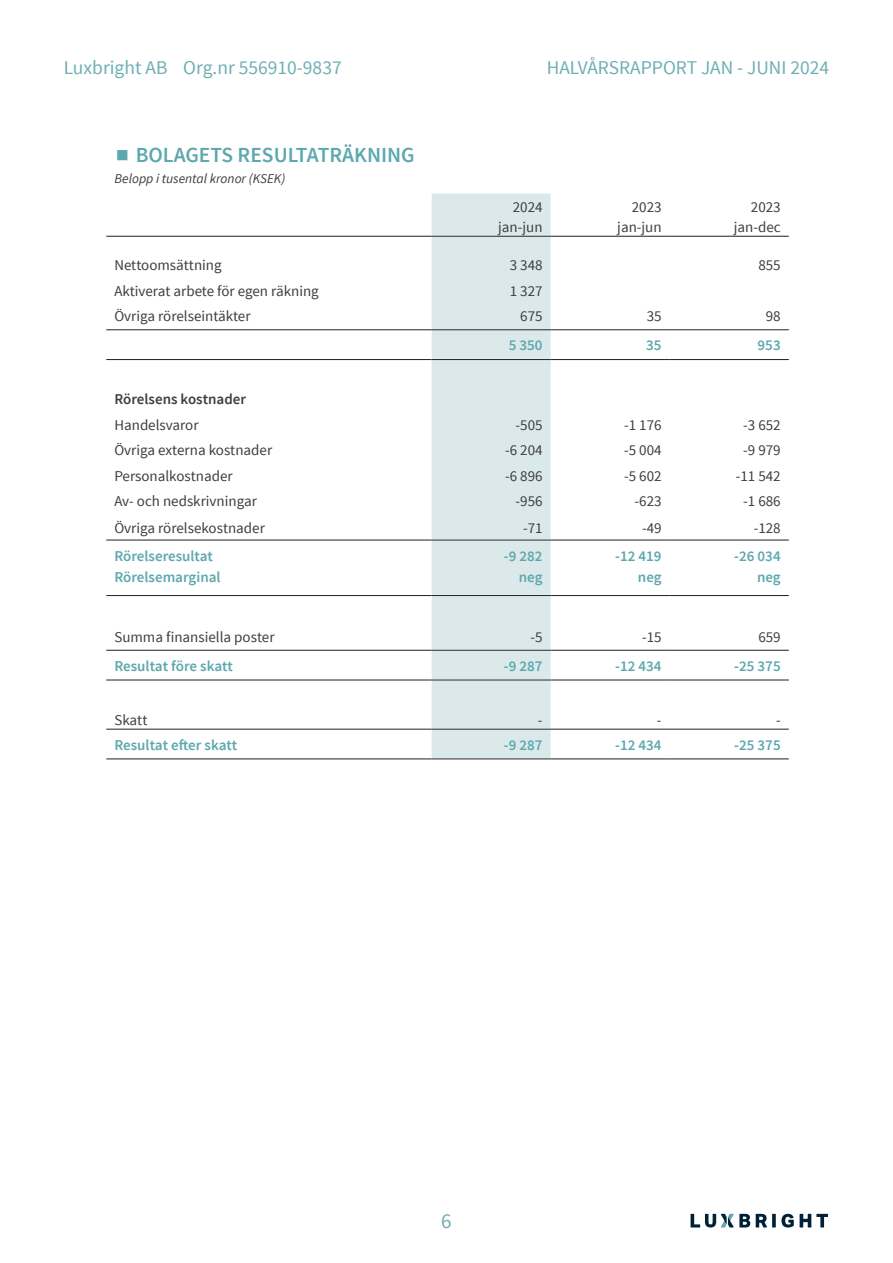
<style>
.page{position:relative;width:893px;height:1263px;background:#fff}
.page>*{position:absolute;margin:0;border:0;box-sizing:border-box;transform-origin:0 0}
.t1{font:600 21.45px "Source Sans Pro";color:#5da8ae}
.t2{font:21px "Source Sans Pro";color:#6eafb5}
.t3{font:19.5px "Source Sans Pro";color:#6eafb5}
.Brödtext_tabell{font:15px/19.5px "Source Sans Pro";color:#3e3e3f;text-align:right}
.Siffror_tabell{font:15px "Source Sans Pro";color:#3e3e3f}
.siffror_tabell_blå{font:600 15px/21px "Source Sans Pro";color:#5da8ae;text-align:right}
.Brödtext_tabell_blå{font:600 15px/21px "Source Sans Pro";color:#5da8ae}
.Brödtext_tabell_semibold{font:15px "Source Sans Pro";color:#3e3e3f}
.Brödtext_tabell_semibold-2{font:600 15px "Source Sans Pro";color:#3e3e3f}
.Brödtext{font:italic 13.5px "Source Sans Pro";color:#3e3e3f}
.s1{font-family:"Georgia Pro";font-weight:300;font-stretch:condensed;font-size:45px}
</style>
<div class="page">
<svg style="left:756px;top:1214px;width:11px;height:13px"></svg>
<svg style="left:772px;top:1214px;width:4px;height:13px"></svg>
<svg style="left:781px;top:1214px;width:13px;height:13px"></svg>
<svg style="left:800px;top:1214px;width:28px;height:13px"></svg>
<svg style="left:691px;top:1214px;width:59px;height:13px"></svg>
<svg style="left:106px;top:194px;width:683px;height:564px"></svg>
<div style="left:432px;top:193px;width:119px;height:565px;background:#dbe9ea"></div>
<hr style="left:106px;top:539px;width:326px;height:1px;background:#fff">
<hr style="left:432px;top:539px;width:119px;height:1px;background:#fff">
<hr style="left:551px;top:539px;width:119px;height:1px;background:#fff">
<hr style="left:670px;top:539px;width:119px;height:1px;background:#fff">
<hr style="left:106px;top:679px;width:326px;height:1px;background:#fff">
<hr style="left:432px;top:679px;width:119px;height:1px;background:#fff">
<hr style="left:551px;top:679px;width:119px;height:1px;background:#fff">
<hr style="left:670px;top:679px;width:119px;height:1px;background:#fff">
<hr style="left:106px;top:728px;width:326px;height:1px;background:#fff">
<hr style="left:432px;top:728px;width:119px;height:1px;background:#fff">
<hr style="left:551px;top:728px;width:119px;height:1px;background:#fff">
<hr style="left:670px;top:728px;width:119px;height:1px;background:#fff">
<hr style="left:432px;top:236px;width:119px;height:1px;background:#231f20">
<hr style="left:551px;top:236px;width:119px;height:1px;background:#231f20">
<hr style="left:670px;top:236px;width:119px;height:1px;background:#231f20">
<hr style="left:106px;top:595px;width:326px;height:1px;background:#231f20">
<hr style="left:432px;top:595px;width:119px;height:1px;background:#231f20">
<hr style="left:551px;top:595px;width:119px;height:1px;background:#231f20">
<hr style="left:670px;top:595px;width:119px;height:1px;background:#231f20">
<hr style="left:106px;top:540px;width:326px;height:1px;background:#231f20">
<hr style="left:432px;top:540px;width:119px;height:1px;background:#231f20">
<hr style="left:551px;top:540px;width:119px;height:1px;background:#231f20">
<hr style="left:670px;top:540px;width:119px;height:1px;background:#231f20">
<hr style="left:106px;top:329px;width:326px;height:1px;background:#231f20">
<hr style="left:432px;top:329px;width:119px;height:1px;background:#231f20">
<hr style="left:551px;top:329px;width:119px;height:1px;background:#231f20">
<hr style="left:670px;top:329px;width:119px;height:1px;background:#231f20">
<hr style="left:106px;top:359px;width:326px;height:1px;background:#231f20">
<hr style="left:432px;top:359px;width:119px;height:1px;background:#231f20">
<hr style="left:551px;top:359px;width:119px;height:1px;background:#231f20">
<hr style="left:670px;top:359px;width:119px;height:1px;background:#231f20">
<hr style="left:106px;top:650px;width:326px;height:1px;background:#231f20">
<hr style="left:432px;top:650px;width:119px;height:1px;background:#231f20">
<hr style="left:551px;top:650px;width:119px;height:1px;background:#231f20">
<hr style="left:670px;top:650px;width:119px;height:1px;background:#231f20">
<hr style="left:106px;top:680px;width:326px;height:1px;background:#231f20">
<hr style="left:432px;top:680px;width:119px;height:1px;background:#231f20">
<hr style="left:551px;top:680px;width:119px;height:1px;background:#231f20">
<hr style="left:670px;top:680px;width:119px;height:1px;background:#231f20">
<hr style="left:106px;top:729px;width:326px;height:1px;background:#231f20">
<hr style="left:432px;top:729px;width:119px;height:1px;background:#231f20">
<hr style="left:551px;top:729px;width:119px;height:1px;background:#231f20">
<hr style="left:670px;top:729px;width:119px;height:1px;background:#231f20">
<hr style="left:106px;top:759px;width:326px;height:1px;background:#231f20">
<hr style="left:432px;top:759px;width:119px;height:1px;background:#231f20">
<hr style="left:551px;top:759px;width:119px;height:1px;background:#231f20">
<hr style="left:670px;top:759px;width:119px;height:1px;background:#231f20">
<hr style="left:106px;top:236px;width:326px;height:1px;background:#231f20">
<h3 class="t3" style="left:64px;top:56px;width:279px">Luxbright AB Org.nr 556910-9837</h3>
<h3 class="t3" style="left:547px;top:56px;width:284px">HALVÅRSRAPPORT JAN - JUNI 2024</h3>
<p class="t1" style="left:114px;top:142px;width:302px"><span class="s1">▪</span> BOLAGETS RESULTATRÄKNING</p>
<p class="Brödtext" style="left:114px;top:170px;width:172px">Belopp i tusental kronor (KSEK)</p>
<p class="Brödtext_tabell" style="left:498px;top:198px;width:46px">2024 jan-jun</p>
<p class="Brödtext_tabell" style="left:617px;top:198px;width:46px">2023 jan-jun</p>
<p class="Brödtext_tabell" style="left:734px;top:198px;width:48px">2023 jan-dec</p>
<p class="Brödtext_tabell" style="left:114px;top:256px;width:109px">Nettoomsättning</p>
<p class="Siffror_tabell" style="left:510px;top:256px;width:34px">3 348</p>
<p class="Siffror_tabell" style="left:758px;top:256px;width:24px">855</p>
<p class="Brödtext_tabell" style="left:114px;top:281px;width:206px">Aktiverat arbete för egen räkning</p>
<p class="Siffror_tabell" style="left:510px;top:281px;width:34px">1 327</p>
<p class="Brödtext_tabell" style="left:114px;top:307px;width:138px">Övriga rörelseintäkter</p>
<p class="Siffror_tabell" style="left:520px;top:307px;width:24px">675</p>
<p class="Siffror_tabell" style="left:647px;top:307px;width:16px">35</p>
<p class="Siffror_tabell" style="left:766px;top:307px;width:16px">98</p>
<p class="siffror_tabell_blå" style="left:509px;top:335px;width:35px">5 350</p>
<p class="siffror_tabell_blå" style="left:646px;top:335px;width:17px">35</p>
<p class="siffror_tabell_blå" style="left:758px;top:335px;width:25px">953</p>
<p class="Brödtext_tabell_semibold-2" style="left:114px;top:390px;width:133px">Rörelsens kostnader</p>
<p class="Brödtext_tabell" style="left:114px;top:415px;width:86px">Handelsvaror</p>
<p class="Siffror_tabell" style="left:516px;top:415px;width:29px">-505</p>
<p class="Siffror_tabell" style="left:624px;top:415px;width:39px">-1 176</p>
<p class="Siffror_tabell" style="left:743px;top:415px;width:39px">-3 652</p>
<p class="Brödtext_tabell" style="left:114px;top:441px;width:159px">Övriga externa kostnader</p>
<p class="Siffror_tabell" style="left:505px;top:441px;width:39px">-6 204</p>
<p class="Siffror_tabell" style="left:624px;top:441px;width:39px">-5 004</p>
<p class="Siffror_tabell" style="left:743px;top:441px;width:39px">-9 979</p>
<p class="Brödtext_tabell" style="left:114px;top:466px;width:120px">Personalkostnader</p>
<p class="Siffror_tabell" style="left:505px;top:466px;width:39px">-6 896</p>
<p class="Siffror_tabell" style="left:624px;top:466px;width:39px">-5 602</p>
<p class="Siffror_tabell" style="left:736px;top:466px;width:46px">-11 542</p>
<p class="Brödtext_tabell" style="left:114px;top:491px;width:144px">Av- och nedskrivningar</p>
<p class="Siffror_tabell" style="left:516px;top:491px;width:29px">-956</p>
<p class="Siffror_tabell" style="left:635px;top:491px;width:29px">-623</p>
<p class="Siffror_tabell" style="left:743px;top:491px;width:39px">-1 686</p>
<p class="Brödtext_tabell" style="left:114px;top:518px;width:152px">Övriga rörelsekostnader</p>
<p class="Siffror_tabell" style="left:523px;top:518px;width:21px">-71</p>
<p class="Siffror_tabell" style="left:642px;top:518px;width:21px">-49</p>
<p class="Siffror_tabell" style="left:754px;top:518px;width:29px">-128</p>
<p class="Brödtext_tabell_blå" style="left:114px;top:546px;width:108px">Rörelseresultat<br>Rörelsemarginal</p>
<p class="siffror_tabell_blå" style="left:504px;top:546px;width:40px">-9 282 neg</p>
<p class="siffror_tabell_blå" style="left:615px;top:546px;width:48px">-12 419 neg</p>
<p class="siffror_tabell_blå" style="left:734px;top:546px;width:48px">-26 034 neg</p>
<p class="Brödtext_tabell_semibold" style="left:114px;top:627px;width:162px">Summa finansiella poster</p>
<p class="Siffror_tabell" style="left:530px;top:627px;width:14px">-5</p>
<p class="Siffror_tabell" style="left:642px;top:627px;width:21px">-15</p>
<p class="Siffror_tabell" style="left:758px;top:627px;width:24px">659</p>
<p class="Brödtext_tabell_blå" style="left:114px;top:655px;width:120px">Resultat före skatt</p>
<p class="siffror_tabell_blå" style="left:504px;top:655px;width:40px">-9 287</p>
<p class="siffror_tabell_blå" style="left:615px;top:655px;width:48px">-12 434</p>
<p class="siffror_tabell_blå" style="left:734px;top:655px;width:48px">-25 375</p>
<p class="Brödtext_tabell" style="left:114px;top:710px;width:35px">Skatt</p>
<p class="Siffror_tabell" style="left:538px;top:710px;width:6px">-</p>
<p class="Siffror_tabell" style="left:657px;top:710px;width:6px">-</p>
<p class="Siffror_tabell" style="left:776px;top:710px;width:6px">-</p>
<p class="Brödtext_tabell_blå" style="left:114px;top:735px;width:124px">Resultat efter skatt</p>
<p class="siffror_tabell_blå" style="left:504px;top:735px;width:40px">-9 287</p>
<p class="siffror_tabell_blå" style="left:615px;top:735px;width:48px">-12 434</p>
<p class="siffror_tabell_blå" style="left:734px;top:735px;width:48px">-25 375</p>
<h2 class="t2" style="left:441px;top:1208px;width:12px">6</h2>
</div>
